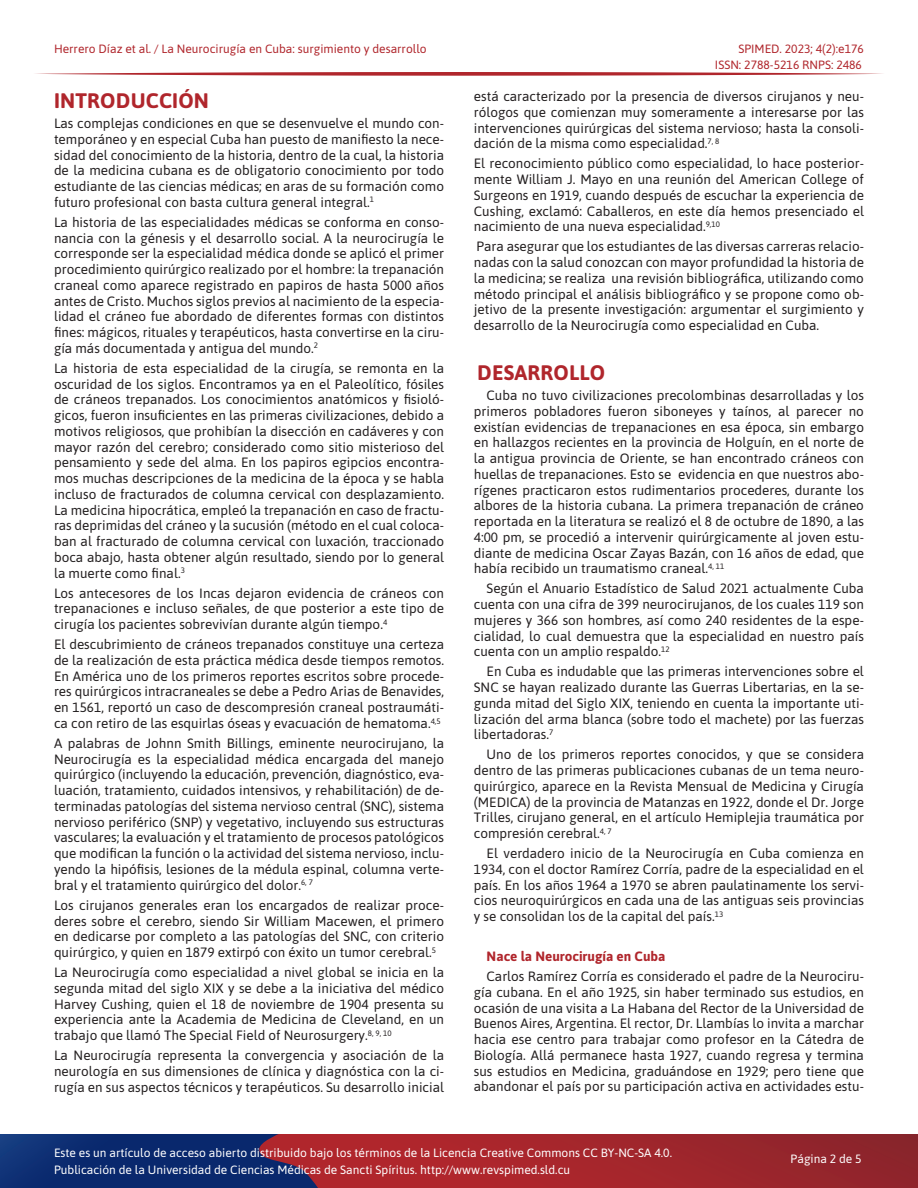
<style>
.page{position:relative;width:918px;height:1188px;background:#fff}
.page>*{position:absolute;margin:0;border:0;box-sizing:border-box;transform-origin:0 0}
.t1{font:700 21px "Asap";letter-spacing:.01em;color:#b0262c}
.t2{font:13.5px/15.8px "Asap";color:#231f20;text-align:justify}
.t3{font:700 13.5px "Asap";color:#b0262c}
.t4{font:12px "Asap";color:#fff}
.t5{font:12px "Asap";color:#b0262c}
</style>
<div class="page">
<svg style="left:35px;top:72px;width:848px;height:4px"></svg>
<svg style="left:318px;top:1134px;width:600px;height:54px;background:#a2252b"></svg>
<svg style="left:0;top:1134px;width:318px;height:54px;background:#1b2968"></svg>
<p class="t5" style="left:54px;top:40px;width:374px">Herrero Díaz et al. / La Neurocirugía en Cuba: surgimiento y desarrollo</p>
<p class="t5" style="left:738px;top:40px;width:127px">SPIMED. 2023; 4(2):e176</p>
<p class="t5" style="left:715px;top:57px;width:149px">ISSN: 2788-5216 RNPS: 2486</p>
<p class="t1" style="left:54px;top:86px;width:156px">INTRODUCCIÓN</p>
<p class="t2" style="left:54px;top:115px;width:392px">Las complejas condiciones en que se desenvuelve el mundo con&shy;temporáneo y en especial Cuba han puesto de manifiesto la nece&shy;sidad del conocimiento de la historia, dentro de la cual, la historia de la medicina cubana es de obligatorio conocimiento por todo estudiante de las ciencias médicas; en aras de su formación como futuro profesional con basta cultura general integral.<sup>1</sup></p>
<p class="t2" style="left:54px;top:214px;width:392px">La historia de las especialidades médicas se conforma en conso&shy;nancia con la génesis y el desarrollo social. A la neurocirugía le corresponde ser la especialidad médica donde se aplicó el primer procedimiento quirúrgico realizado por el hombre: la trepanación craneal como aparece registrado en papiros de hasta 5000 años antes de Cristo. Muchos siglos previos al nacimiento de la especia&shy;lidad el cráneo fue abordado de diferentes formas con distintos fines: mágicos, rituales y terapéuticos, hasta convertirse en la ciru&shy;gía más documentada y antigua del mundo.<sup>2</sup></p>
<p class="t2" style="left:54px;top:360px;width:392px">La historia de esta especialidad de la cirugía, se remonta en la oscuridad de los siglos. Encontramos ya en el Paleolítico, fósiles de cráneos trepanados. Los conocimientos anatómicos y fisioló&shy;gicos, fueron insuficientes en las primeras civilizaciones, debido a motivos religiosos, que prohibían la disección en cadáveres y con mayor razón del cerebro; considerado como sitio misterioso del pensamiento y sede del alma. En los papiros egipcios encontra&shy;mos muchas descripciones de la medicina de la época y se habla incluso de fracturados de columna cervical con desplazamiento.<br>La medicina hipocrática, empleó la trepanación en caso de fractu&shy;ras deprimidas del cráneo y la sucusión (método en el cual coloca&shy;ban al fracturado de columna cervical con luxación, traccionado boca abajo, hasta obtener algún resultado, siendo por lo general la muerte como final.<sup>3</sup></p>
<p class="t2" style="left:54px;top:584px;width:392px">Los antecesores de los Incas dejaron evidencia de cráneos con trepanaciones e incluso señales, de que posterior a este tipo de cirugía los pacientes sobrevivían durante algún tiempo.<sup>4</sup></p>
<p class="t2" style="left:54px;top:636px;width:392px">El descubrimiento de cráneos trepanados constituye una certeza de la realización de esta práctica médica desde tiempos remotos.<br>En América uno de los primeros reportes escritos sobre procede&shy;res quirúrgicos intracraneales se debe a Pedro Arias de Benavides, en 1561, reportó un caso de descompresión craneal postraumáti&shy;ca con retiro de las esquirlas óseas y evacuación de hematoma.<sup>4,5</sup></p>
<p class="t2" style="left:54px;top:735px;width:392px">A palabras de Johnn Smith Billings, eminente neurocirujano, la Neurocirugía es la especialidad médica encargada del manejo quirúrgico (incluyendo la educación, prevención, diagnóstico, eva&shy;luación, tratamiento, cuidados intensivos, y rehabilitación) de de&shy;terminadas patologías del sistema nervioso central (SNC), sistema nervioso periférico (SNP) y vegetativo, incluyendo sus estructuras vasculares; la evaluación y el tratamiento de procesos patológicos que modifican la función o la actividad del sistema nervioso, inclu&shy;yendo la hipófisis, lesiones de la médula espinal, columna verte&shy;bral y el tratamiento quirúrgico del dolor.<sup>6,</sup> <sup>7</sup></p>
<p class="t2" style="left:54px;top:896px;width:392px">Los cirujanos generales eran los encargados de realizar proce&shy;deres sobre el cerebro, siendo Sir William Macewen, el primero en dedicarse por completo a las patologías del SNC, con criterio quirúrgico, y quien en 1879 extirpó con éxito un tumor cerebral.<sup>5</sup></p>
<p class="t2" style="left:54px;top:964px;width:392px">La Neurocirugía como especialidad a nivel global se inicia en la segunda mitad del siglo XIX y se debe a la iniciativa del médico Harvey Cushing, quien el 18 de noviembre de 1904 presenta su experiencia ante la Academia de Medicina de Cleveland, en un trabajo que llamó The Special Field of Neurosurgery.<sup>8,</sup> <sup>9,</sup> <sup>10</sup></p>
<p class="t2" style="left:54px;top:1047px;width:392px">La Neurocirugía representa la convergencia y asociación de la neurología en sus dimensiones de clínica y diagnóstica con la ci&shy;rugía en sus aspectos técnicos y terapéuticos. Su desarrollo inicial</p>
<p class="t2" style="left:474px;top:88px;width:392px">está caracterizado por la presencia de diversos cirujanos y neu&shy;rólogos que comienzan muy someramente a interesarse por las intervenciones quirúrgicas del sistema nervioso; hasta la consoli&shy;dación de la misma como especialidad.<sup>7,</sup> <sup>8</sup></p>
<p class="t2" style="left:474px;top:155px;width:392px">El reconocimiento público como especialidad, lo hace posterior&shy;mente William J. Mayo en una reunión del American College of Surgeons en 1919, cuando después de escuchar la experiencia de Cushing, exclamó: Caballeros, en este día hemos presenciado el nacimiento de una nueva especialidad.<sup>9,10</sup></p>
<p class="t2" style="left:474px;top:238px;width:392px">Para asegurar que los estudiantes de las diversas carreras relacio&shy;nadas con la salud conozcan con mayor profundidad la historia de la medicina; se realiza una revisión bibliográfica, utilizando como método principal el análisis bibliográfico y se propone como ob&shy;jetivo de la presente investigación: argumentar el surgimiento y desarrollo de la Neurocirugía como especialidad en Cuba.</p>
<p class="t1" style="left:477px;top:358px;width:129px">DESARROLLO</p>
<p class="t2" style="left:474px;top:387px;width:392px;text-indent:13px">Cuba no tuvo civilizaciones precolombinas desarrolladas y los primeros pobladores fueron siboneyes y taínos, al parecer no existían evidencias de trepanaciones en esa época, sin embargo en hallazgos recientes en la provincia de Holguín, en el norte de la antigua provincia de Oriente, se han encontrado cráneos con huellas de trepanaciones. Esto se evidencia en que nuestros abo&shy;rígenes practicaron estos rudimentarios procederes, durante los albores de la historia cubana. La primera trepanación de cráneo reportada en la literatura se realizó el 8 de octubre de 1890, a las 4:00 pm, se procedió a intervenir quirúrgicamente al joven estu&shy;diante de medicina Oscar Zayas Bazán, con 16 años de edad, que había recibido un traumatismo craneal.<sup>4,</sup> <sup>11</sup></p>
<p class="t2" style="left:474px;top:580px;width:392px;text-indent:13px">Según el Anuario Estadístico de Salud 2021 actualmente Cuba cuenta con una cifra de 399 neurocirujanos, de los cuales 119 son mujeres y 366 son hombres, así como 240 residentes de la espe&shy;cialidad, lo cual demuestra que la especialidad en nuestro país cuenta con un amplio respaldo.<sup>12</sup></p>
<p class="t2" style="left:474px;top:663px;width:392px;text-indent:13px">En Cuba es indudable que las primeras intervenciones sobre el SNC se hayan realizado durante las Guerras Libertarias, en la se&shy;gunda mitad del Siglo XIX, teniendo en cuenta la importante uti&shy;lización del arma blanca (sobre todo el machete) por las fuerzas libertadoras.<sup>7</sup></p>
<p class="t2" style="left:474px;top:746px;width:392px;text-indent:13px">Uno de los primeros reportes conocidos, y que se considera dentro de las primeras publicaciones cubanas de un tema neuro&shy;quirúrgico, aparece en la Revista Mensual de Medicina y Cirugía (MEDICA) de la provincia de Matanzas en 1922, donde el Dr. Jorge Trilles, cirujano general, en el artículo Hemiplejia traumática por compresión cerebral.<sup>4,</sup> <sup>7</sup></p>
<p class="t2" style="left:474px;top:845px;width:392px;text-indent:13px">El verdadero inicio de la Neurocirugía en Cuba comienza en 1934, con el doctor Ramírez Corría, padre de la especialidad en el país. En los años 1964 a 1970 se abren paulatinamente los servi&shy;cios neuroquirúrgicos en cada una de las antiguas seis provincias y se consolidan los de la capital del país.<sup>13</sup></p>
<p class="t3" style="left:487px;top:947px;width:180px">Nace la Neurocirugía en Cuba</p>
<p class="t2" style="left:474px;top:968px;width:392px;text-indent:13px">Carlos Ramírez Corría es considerado el padre de la Neurociru&shy;gía cubana. En el año 1925, sin haber terminado sus estudios, en ocasión de una visita a La Habana del Rector de la Universidad de Buenos Aires, Argentina. El rector, Dr. Llambías lo invita a marchar hacia ese centro para trabajar como profesor en la Cátedra de Biología. Allá permanece hasta 1927, cuando regresa y termina sus estudios en Medicina, graduándose en 1929; pero tiene que abandonar el país por su participación activa en actividades estu-</p>
<p class="t4" style="left:54px;top:1144px;width:620px">Este es un artículo de acceso abierto distribuido bajo los términos de la Licencia Creative Commons CC BY-NC-SA 4.0.</p>
<p class="t4" style="left:54px;top:1161px;width:518px">Publicación de la Universidad de Ciencias Médicas de Sancti Spíritus. http://www.revspimed.sld.cu</p>
<p class="t4" style="left:791px;top:1151px;width:73px">Página 2 de 5</p>
</div>
